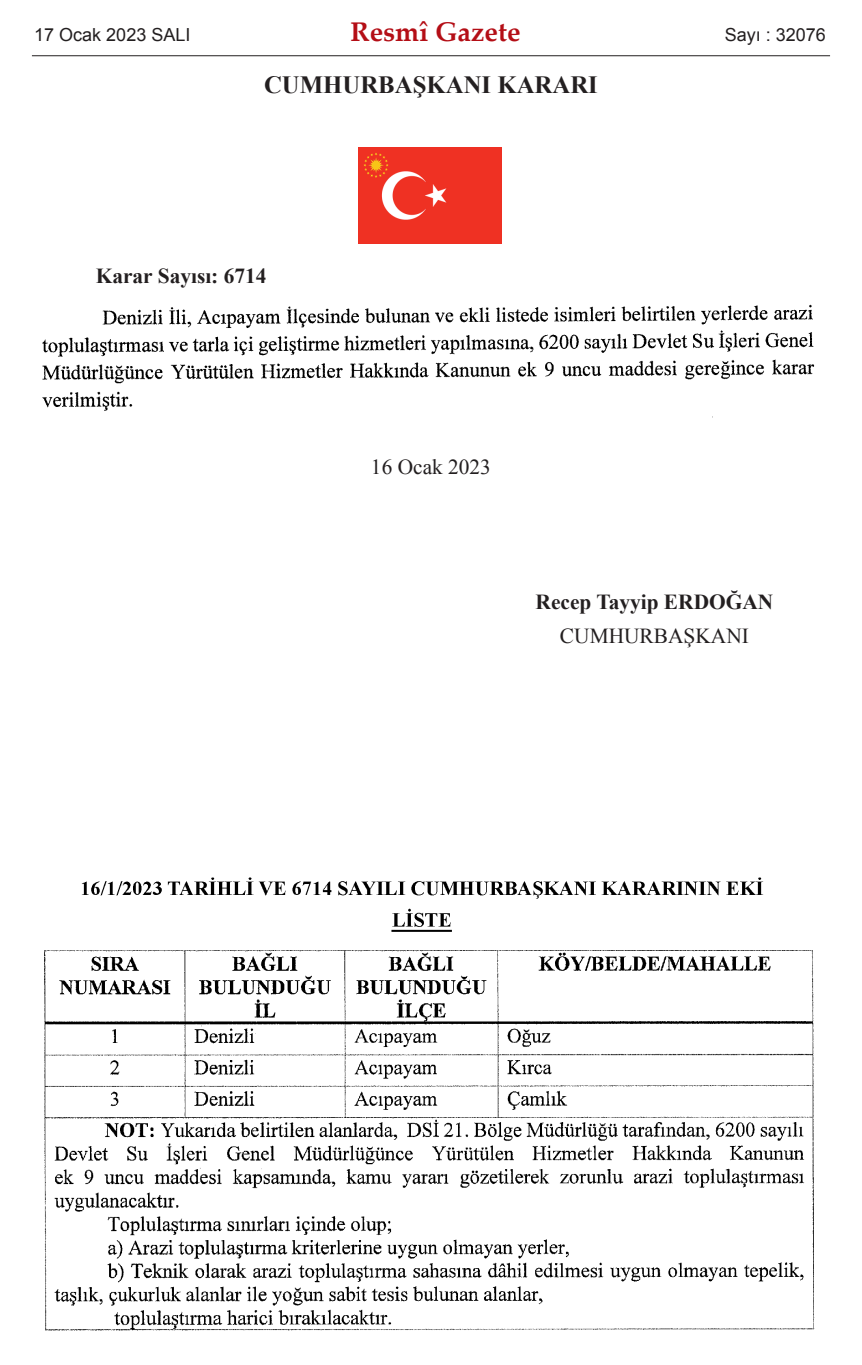
<style>
.page{position:relative;width:862px;height:1365px;background:#fff}
.page>*{position:absolute;margin:0;border:0;box-sizing:border-box;transform-origin:0 0}
.t1{font:700 27px "Palatino Linotype";color:#b40e16}
.t2{font:700 24.75px "Times New Roman";color:#231f20}
.t3{font:700 21.38px "Times New Roman";color:#231f20}
.t4{font:21.38px "Times New Roman";color:#231f20}
.t5{font:18px "Arial";color:#231f20}
</style>
<div class="page">
<img style="left:358px;top:148px;width:143px;height:95px">
<img style="left:42px;top:304px;width:773px;height:114px">
<img style="left:44px;top:877px;width:771px;height:454px">
<hr style="left:32px;top:55px;width:797px;height:1px;background:#231f20">
<p class="t5" style="left:34px;top:25px;width:158px">17 Ocak 2023 SALI</p>
<p class="t1" style="left:350px;top:21px;width:171px">Resmî Gazete</p>
<p class="t5" style="left:724px;top:25px;width:103px">Sayı : 32076</p>
<p class="t2" style="left:264px;top:71px;width:335px">CUMHURBAŞKANI KARARI</p>
<p class="t3" style="left:96px;top:264px;width:172px">Karar Sayısı: 6714</p>
<p class="t4" style="left:371px;top:455px;width:121px">16 Ocak 2023</p>
<p class="t3" style="left:535px;top:590px;width:239px">Recep Tayyip ERDOĞAN</p>
<p class="t4" style="left:559px;top:624px;width:190px">CUMHURBAŞKANI</p>
</div>
